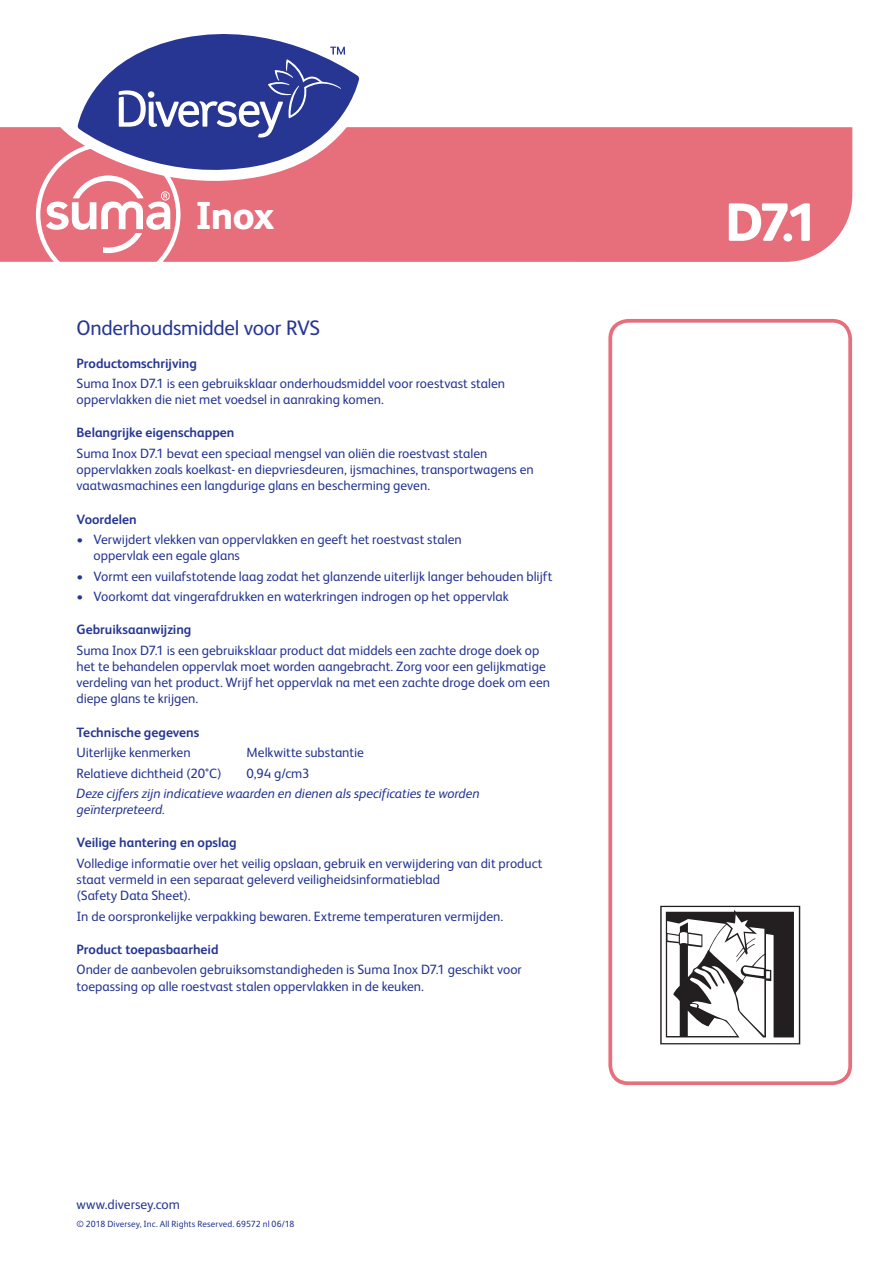
<style>
.page{position:relative;width:893px;height:1263px;background:#fff}
.page>*{position:absolute;margin:0;border:0;box-sizing:border-box;transform-origin:0 0}
.t1{font:800 54px "FS Albert Pro";color:#fff}
.t2{font:800 39px "FS Albert Pro";color:#fff}
.Product_Description{font:21px "FS Albert Pro";letter-spacing:-.015em;color:#263692}
.Maintext{font:13.5px/16.2px "FS Albert Pro";color:#263692}
.Subheads{font:700 13.5px "FS Albert Pro";color:#263692}
.Maintext-2{font:italic 13.5px/16.2px "FS Albert Pro";letter-spacing:-.005em;color:#263692}
.t3{font:9px "FS Albert Pro";letter-spacing:.01em;color:#263692}
</style>
<div class="page">
<div style="left:0;top:127px;width:852px;height:135px;background:#e76e7b"></div>
<svg style="left:608px;top:319px;width:244px;height:766px"></svg>
<svg style="left:660px;top:906px;width:140px;height:138px"></svg>
<svg style="left:359px;top:78px;width:15px;height:103px;fill:#e76e7b"></svg>
<svg style="left:153px;top:34px;width:206px;height:148px"></svg>
<svg style="left:36px;top:47px;width:309px;height:215px"></svg>
<p class="t2" style="left:196px;top:185px;width:80px">Inox</p>
<p class="Product_Description" style="left:77px;top:313px;width:245px">Onderhoudsmiddel voor RVS</p>
<p class="Subheads" style="left:77px;top:353px;width:122px">Productomschrijving</p>
<p class="Maintext" style="left:77px;top:374px;width:430px">Suma Inox D7.1 is een gebruiksklaar onderhoudsmiddel voor roestvast stalen oppervlakken die niet met voedsel in aanraking komen.</p>
<p class="Subheads" style="left:77px;top:423px;width:159px">Belangrijke eigenschappen</p>
<p class="Maintext" style="left:77px;top:444px;width:459px">Suma Inox D7.1 bevat een speciaal mengsel van oliën die roestvast stalen oppervlakken zoals koelkast- en diepvriesdeuren, ijsmachines, transportwagens en vaatwasmachines een langdurige glans en bescherming geven.</p>
<p class="Subheads" style="left:77px;top:509px;width:62px">Voordelen</p>
<p class="Maintext" style="left:94px;top:530px;width:370px;text-indent:-17px">• Verwijdert vlekken van oppervlakken en geeft het roestvast stalen oppervlak een egale glans</p>
<p class="Maintext" style="left:77px;top:567px;width:477px">• Vormt een vuilafstotende laag zodat het glanzende uiterlijk langer behouden blijft</p>
<p class="Maintext" style="left:77px;top:587px;width:434px">• Voorkomt dat vingerafdrukken en waterkringen indrogen op het oppervlak</p>
<p class="Subheads" style="left:77px;top:620px;width:116px">Gebruiksaanwijzing</p>
<p class="Maintext" style="left:77px;top:641px;width:475px">Suma Inox D7.1 is een gebruiksklaar product dat middels een zachte droge doek op het te behandelen oppervlak moet worden aangebracht. Zorg voor een gelijkmatige verdeling van het product. Wrijf het oppervlak na met een zachte droge doek om een diepe glans te krijgen.</p>
<p class="Subheads" style="left:77px;top:722px;width:124px">Technische gegevens</p>
<p class="Maintext" style="left:77px;top:743px;width:116px">Uiterlijke kenmerken</p>
<p class="Maintext" style="left:247px;top:743px;width:119px">Melkwitte substantie</p>
<p class="Maintext" style="left:77px;top:764px;width:147px">Relatieve dichtheid (20°C)</p>
<p class="Maintext" style="left:247px;top:764px;width:65px">0,94 g/cm3</p>
<p class="Maintext-2" style="left:77px;top:784px;width:405px">Deze cijfers zijn indicatieve waarden en dienen als specificaties te worden geïnterpreteerd.</p>
<p class="Subheads" style="left:77px;top:833px;width:162px">Veilige hantering en opslag</p>
<p class="Maintext" style="left:77px;top:854px;width:468px">Volledige informatie over het veilig opslaan, gebruik en verwijdering van dit product staat vermeld in een separaat geleverd veiligheidsinformatieblad<br>(Safety Data Sheet).</p>
<p class="Maintext" style="left:77px;top:907px;width:428px">In de oorspronkelijke verpakking bewaren. Extreme temperaturen vermijden.</p>
<p class="Subheads" style="left:77px;top:940px;width:143px">Product toepasbaarheid</p>
<p class="Maintext" style="left:77px;top:961px;width:447px">Onder de aanbevolen gebruiksomstandigheden is Suma Inox D7.1 geschikt voor toepassing op alle roestvast stalen oppervlakken in de keuken.</p>
<p class="Maintext" style="left:77px;top:1195px;width:105px">www.diversey.com</p>
<p class="t3" style="left:77px;top:1217px;width:219px">© 2018 Diversey, Inc. All Rights Reserved. 69572 nl 06/18</p>
<p class="t1" style="left:725px;top:180px;width:93px">D7.1</p>
</div>
